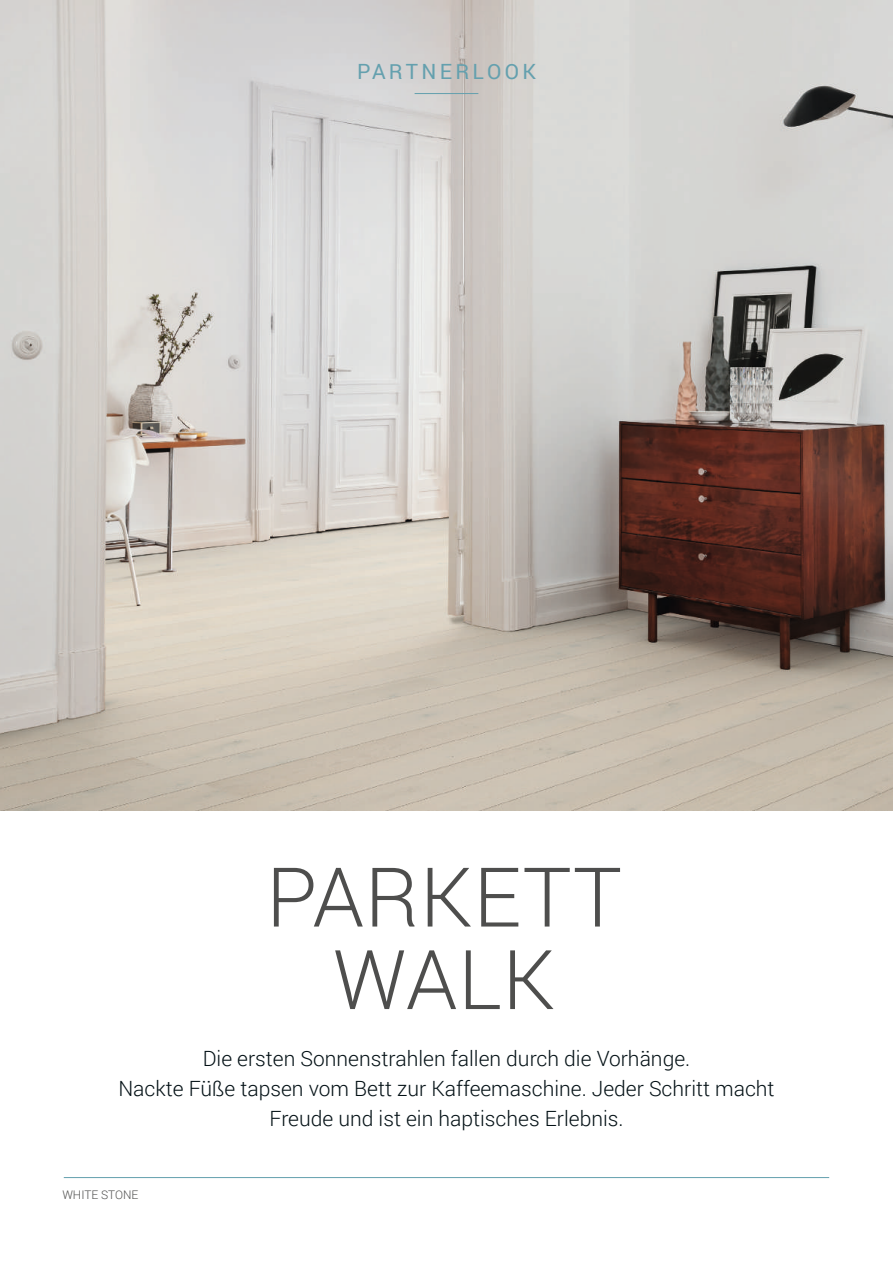
<style>
.page{position:relative;width:893px;height:1263px;background:#fff}
.page>*{position:absolute;margin:0;border:0;box-sizing:border-box;transform-origin:0 0}
.t1{font:300 82.5px/82.5px "Roboto";letter-spacing:.01em;color:#4e4e4d;text-align:center}
.t2{font:300 21px/30px "Roboto";color:#041116;text-align:center}
.t3{font:21px "Roboto";letter-spacing:.16em;color:#64a0ae}
.t4{font:300 11.85px "Roboto";color:#4e4e4d}
</style>
<div class="page">
<img style="left:0;top:0;width:893px;height:810px">
<hr style="left:415px;top:93px;width:63px;height:1px;background:#64a0ae">
<hr style="left:64px;top:1177px;width:765px;height:1px;background:#64a0ae">
<p class="t3" style="left:357px;top:57px;width:180px">PARTNERLOOK</p>
<h1 class="t1" style="left:266px;top:853px;width:357px">PARKETT<br>WALK</h1>
<p class="t2" style="left:118px;top:1042px;width:658px">Die ersten Sonnenstrahlen fallen durch die Vorhänge.<br>Nackte Füße tapsen vom Bett zur Kaffeemaschine. Jeder Schritt macht<br>Freude und ist ein haptisches Erlebnis.</p>
<p class="t4" style="left:62px;top:1186px;width:78px">WHITE STONE</p>
</div>
